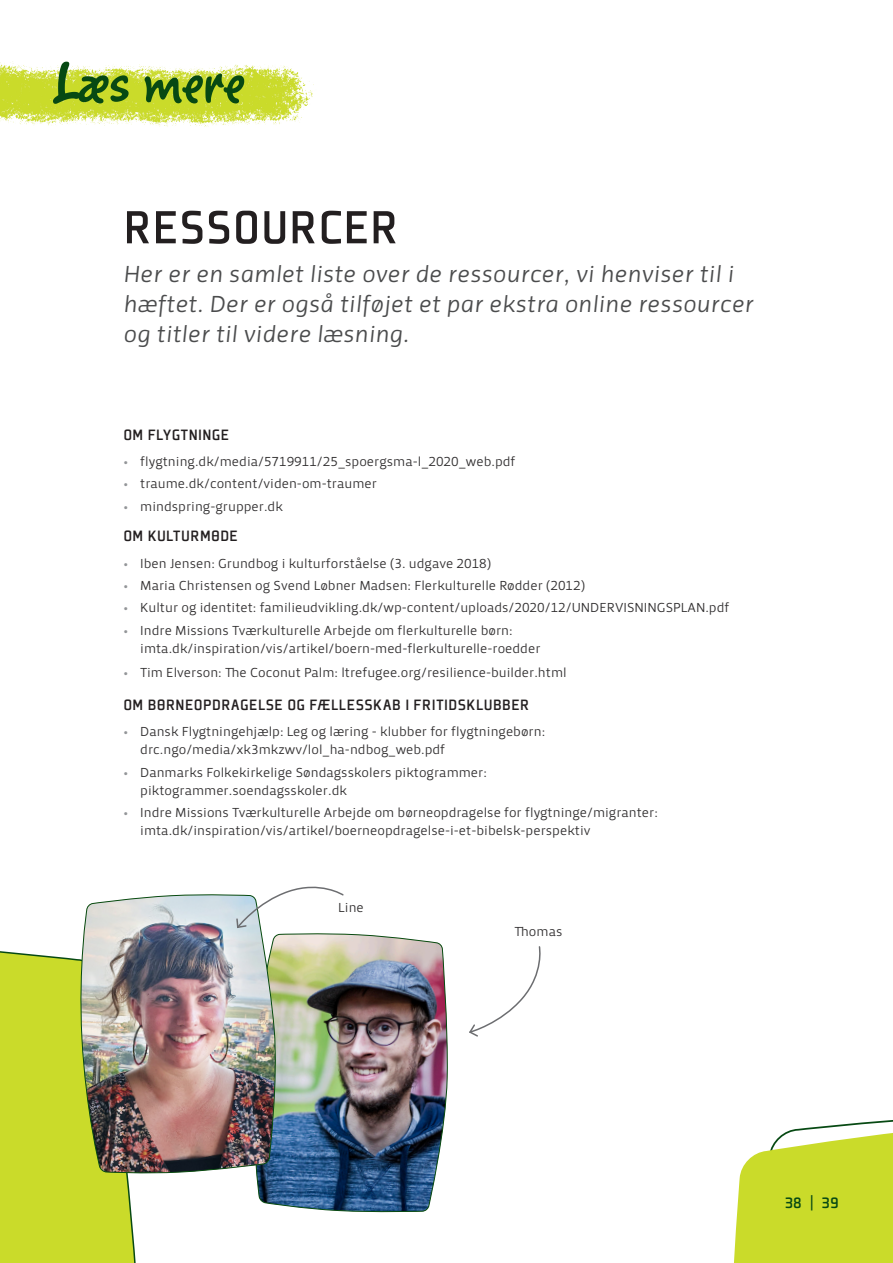
<style>
.page{position:relative;width:893px;height:1263px;background:#fff}
.page>*{position:absolute;margin:0;border:0;box-sizing:border-box;transform-origin:0 0}
.trompet{font:72px "Romy";color:#074913}
.Hovedoverskrift{font:500 51px "Plexes Pro";letter-spacing:.015em;color:#231f20}
.underrubrik{font:24px/30px "Priva One Italic Pro";color:#4b4c4d}
.Underoverskrift{font:500 16.5px "Plexes Pro";letter-spacing:.025em;color:#231f20}
.t1{font:500 16.5px "Plexes Pro";color:#074913}
.Brødtekst{font:13.5px/18px "Priva One Pro";color:#312f30}
.s1{color:#939598}
</style>
<div class="page">
<svg style="left:734px;top:1120px;width:159px;height:143px"></svg>
<div style="left:0;top:951px;width:136px;height:312px;background:#cadb2a"></div>
<img style="left:0;top:61px;width:314px;height:66px">
<img style="left:256px;top:933px;width:192px;height:280px">
<img style="left:78px;top:894px;width:200px;height:280px">
<svg style="left:469px;top:946px;width:72px;height:91px"></svg>
<svg style="left:235px;top:886px;width:109px;height:43px"></svg>
<p class="trompet" style="left:54px;top:46px;width:192px">Læs mere</p>
<p class="Hovedoverskrift" style="left:124px;top:196px;width:276px">RESSOURCER</p>
<p class="underrubrik" style="left:123px;top:259px;width:632px">Her er en samlet liste over de ressourcer, vi henviser til i hæftet. Der er også tilføjet et par ekstra online ressourcer og titler til videre læsning.</p>
<p class="Underoverskrift" style="left:123px;top:424px;width:107px">OM FLYGTNINGE</p>
<p class="Brødtekst" style="left:123px;top:453px;width:394px"><span class="s1">•</span> flygtning.dk/media/5719911/25_spoergsma-l_2020_web.pdf</p>
<p class="Brødtekst" style="left:123px;top:475px;width:255px"><span class="s1">•</span> traume.dk/content/viden-om-traumer</p>
<p class="Brødtekst" style="left:123px;top:497px;width:161px"><span class="s1">•</span> mindspring-grupper.dk</p>
<p class="Underoverskrift" style="left:123px;top:526px;width:116px">OM KULTURMØDE</p>
<p class="Brødtekst" style="left:123px;top:554px;width:369px"><span class="s1">•</span> Iben Jensen: Grundbog i kulturforståelse (3. udgave 2018)</p>
<p class="Brødtekst" style="left:123px;top:577px;width:463px"><span class="s1">•</span> Maria Christensen og Svend Løbner Madsen: Flerkulturelle Rødder (2012)</p>
<p class="Brødtekst" style="left:123px;top:599px;width:608px"><span class="s1">•</span> Kultur og identitet: familieudvikling.dk/wp-content/uploads/2020/12/UNDERVISNINGSPLAN.pdf</p>
<p class="Brødtekst" style="left:140px;top:621px;width:402px;text-indent:-17px"><span class="s1">•</span> Indre Missions Tværkulturelle Arbejde om flerkulturelle børn: imta.dk/inspiration/vis/artikel/boern-med-flerkulturelle-roedder</p>
<p class="Brødtekst" style="left:123px;top:663px;width:445px"><span class="s1">•</span> Tim Elverson: The Coconut Palm: ltrefugee.org/resilience-builder.html</p>
<p class="Underoverskrift" style="left:123px;top:695px;width:407px">OM BØRNEOPDRAGELSE OG FÆLLESSKAB I FRITIDSKLUBBER</p>
<p class="Brødtekst" style="left:140px;top:723px;width:406px;text-indent:-17px"><span class="s1">•</span> Dansk Flygtningehjælp: Leg og læring - klubber for flygtningebørn: drc.ngo/media/xk3mkzwv/lol_ha-ndbog_web.pdf</p>
<p class="Brødtekst" style="left:140px;top:763px;width:348px;text-indent:-17px"><span class="s1">•</span> Danmarks Folkekirkelige Søndagsskolers piktogrammer: piktogrammer.soendagsskoler.dk</p>
<p class="Brødtekst" style="left:140px;top:803px;width:519px;text-indent:-17px"><span class="s1">•</span> Indre Missions Tværkulturelle Arbejde om børneopdragelse for flygtninge/migranter: imta.dk/inspiration/vis/artikel/boerneopdragelse-i-et-bibelsk-perspektiv</p>
<p class="Brødtekst" style="left:338px;top:898px;width:27px">Line</p>
<p class="Brødtekst" style="left:514px;top:923px;width:49px">Thomas</p>
<p class="t1" style="left:785px;top:1193px;width:55px">38 | 39</p>
</div>
